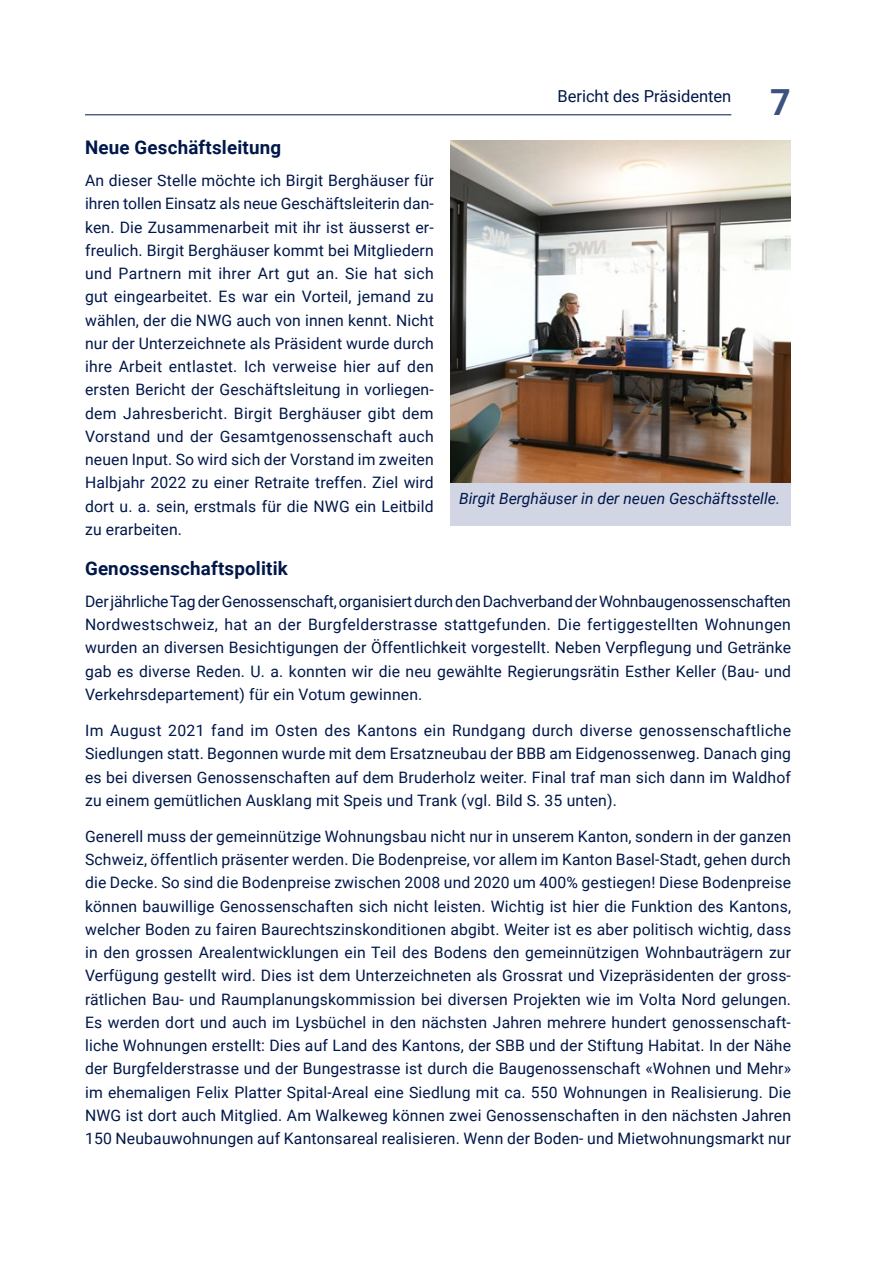
<style>
.page{position:relative;width:893px;height:1263px;background:#fff}
.page>*{position:absolute;margin:0;border:0;box-sizing:border-box;transform-origin:0 0}
._02_Body_Traktandum{font:700 18.75px "Roboto";letter-spacing:.01em;color:#00174a}
.t1{font:16.5px "Roboto";color:#00174a}
._02_Body_nach{font:15.75px/23.2px "Roboto";letter-spacing:.01em;color:#00174a;text-align:justify}
._04_Legende_ohne{font:italic 15.75px "Roboto";color:#00174a}
.s1{font-weight:700;font-size:36px;color:#3e527d}
</style>
<div class="page">
<hr style="left:85px;top:114px;width:646px;height:1px;background:#00174a">
<img style="left:451px;top:140px;width:340px;height:344px">
<div style="left:451px;top:484px;width:340px;height:42px;background:#d2d5e4"></div>
<p class="t1" style="left:557px;top:84px;width:235px">Bericht des Präsidenten <span class="s1">7</span></p>
<p class="_02_Body_Traktandum" style="left:85px;top:135px;width:198px">Neue Geschäftsleitung</p>
<p class="_02_Body_nach" style="left:85px;top:168px;width:350px">An dieser Stelle möchte ich Birgit Berghäuser für ihren tollen Einsatz als neue Geschäftsleiterin dan&shy;ken. Die Zusammenarbeit mit ihr ist äusserst er&shy;freulich. Birgit Berghäuser kommt bei Mitgliedern und Partnern mit ihrer Art gut an. Sie hat sich gut eingearbeitet. Es war ein Vorteil, jemand zu wählen, der die NWG auch von innen kennt. Nicht nur der Unterzeichnete als Präsident wurde durch ihre Arbeit entlastet. Ich verweise hier auf den ersten Bericht der Geschäftsleitung in vorliegen&shy;dem Jahresbericht. Birgit Berghäuser gibt dem Vorstand und der Gesamtgenossenschaft auch neuen Input. So wird sich der Vorstand im zweiten Halbjahr 2022 zu einer Retraite treffen. Ziel wird dort u. a. sein, erstmals für die NWG ein Leitbild zu erarbeiten.</p>
<p class="_02_Body_Traktandum" style="left:85px;top:555px;width:204px">Genossenschaftspolitik</p>
<p class="_02_Body_nach" style="left:85px;top:589px;width:708px">Der jährliche Tag der Genossenschaft, organisiert durch den Dachverband der Wohnbaugenossenschaften Nordwestschweiz, hat an der Burgfelderstrasse stattgefunden. Die fertiggestellten Wohnungen wurden an diversen Besichtigungen der Öffentlichkeit vorgestellt. Neben Verpflegung und Getränke gab es diverse Reden. U. a. konnten wir die neu gewählte Regierungsrätin Esther Keller (Bau- und Verkehrsdepartement) für ein Votum gewinnen.</p>
<p class="_02_Body_nach" style="left:85px;top:718px;width:707px">Im August 2021 fand im Osten des Kantons ein Rundgang durch diverse genossenschaftliche Siedlungen statt. Begonnen wurde mit dem Ersatzneubau der BBB am Eidgenossenweg. Danach ging es bei diversen Genossenschaften auf dem Bruderholz weiter. Final traf man sich dann im Waldhof zu einem gemütlichen Ausklang mit Speis und Trank (vgl. Bild S. 35 unten).</p>
<p class="_02_Body_nach" style="left:85px;top:824px;width:708px">Generell muss der gemeinnützige Wohnungsbau nicht nur in unserem Kanton, sondern in der ganzen Schweiz, öffentlich präsenter werden. Die Bodenpreise, vor allem im Kanton Basel-Stadt, gehen durch die Decke. So sind die Bodenpreise zwischen 2008 und 2020 um 400% gestiegen! Diese Bodenpreise können bauwillige Genossenschaften sich nicht leisten. Wichtig ist hier die Funktion des Kantons, welcher Boden zu fairen Baurechtszinskonditionen abgibt. Weiter ist es aber politisch wichtig, dass in den grossen Arealentwicklungen ein Teil des Bodens den gemeinnützigen Wohnbauträgern zur Verfügung gestellt wird. Dies ist dem Unterzeichneten als Grossrat und Vizepräsidenten der gross&shy;rätlichen Bau- und Raumplanungskommission bei diversen Projekten wie im Volta Nord gelungen.<br>Es werden dort und auch im Lysbüchel in den nächsten Jahren mehrere hundert genossenschaft&shy;liche Wohnungen erstellt: Dies auf Land des Kantons, der SBB und der Stiftung Habitat. In der Nähe der Burgfelderstrasse und der Bungestrasse ist durch die Baugenossenschaft «Wohnen und Mehr» im ehemaligen Felix Platter Spital-Areal eine Siedlung mit ca. 550 Wohnungen in Realisierung. Die NWG ist dort auch Mitglied. Am Walkeweg können zwei Genossenschaften in den nächsten Jahren 150 Neubauwohnungen auf Kantonsareal realisieren. Wenn der Boden- und Mietwohnungsmarkt nur</p>
<p class="_04_Legende_ohne" style="left:459px;top:487px;width:322px">Birgit Berghäuser in der neuen Geschäftsstelle.</p>
</div>
